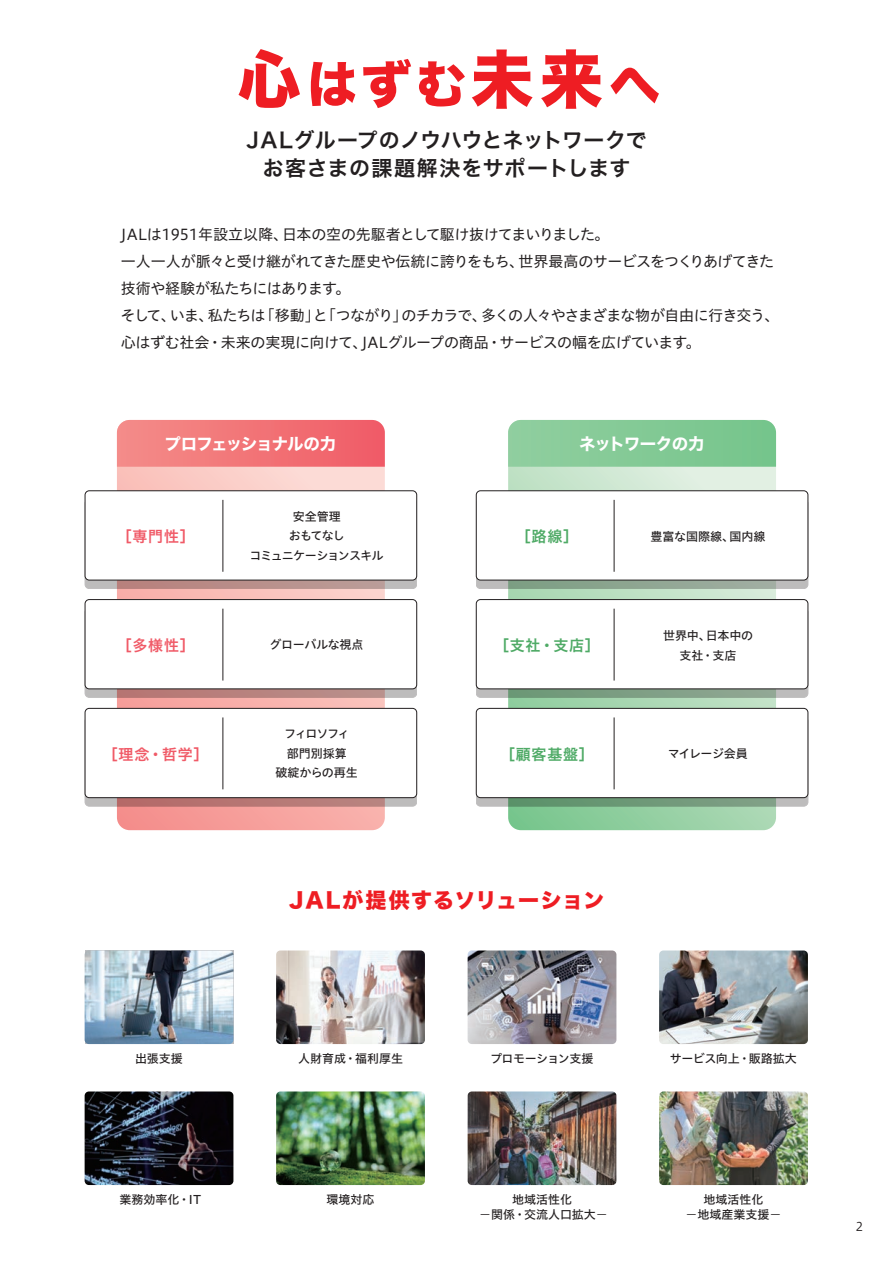
<style>
.page{position:relative;width:893px;height:1263px;background:#fff}
.page>*{position:absolute;margin:0;border:0;box-sizing:border-box;transform-origin:0 0}
.t1{font:50.4px "Hira Kaku Std W8";color:#ee1d23}
.t2{font:21px/28.5px "Hira Kaku Std W6";letter-spacing:.015em;color:#231f20;text-align:center}
.t3{font:21px "Hira Kaku Std W8";letter-spacing:.06em;color:#ee1d23}
.t4{font:16.5px "Hira Kaku Std W7";letter-spacing:-.06em;color:#fff}
.t5{font:15px/27px "Hiragino UD Sans Std W4";letter-spacing:-.035em;color:#231f20}
.t6{font:15px "Hira Kaku Std W6";letter-spacing:.05em;color:#f05a67}
.t7{font:15px "Hira Kaku Std W6";letter-spacing:.05em;color:#4faa66}
.t8{font:12px/19.5px "Hiragino UD Sans Std W5";letter-spacing:-.01em;color:#231f20;text-align:center}
.t9{font:12px/19.5px "Hiragino UD Sans Std W5";letter-spacing:-.07em;color:#231f20;text-align:center}
.t10{font:12px "Hiragino UD Sans Std W5";letter-spacing:-.04em;color:#231f20}
.t11{font:12px "Hiragino UD Sans Std W5";letter-spacing:-.03em;color:#231f20}
.t12{font:12px "Hiragino UD Sans Std W3";color:#231f20}
.s1{font-size:63px}
.s2{font-family:"Koz Go Pr 6 N"}
</style>
<div class="page">
<svg style="left:117px;top:467px;width:268px;height:363px;background:#f4b5b0"></svg>
<svg style="left:117px;top:420px;width:268px;height:47px;background:#f17578"></svg>
<svg style="left:85px;top:499px;width:332px;height:90px;background:#ad8d8a"></svg>
<div style="left:85px;top:499px;width:332px;height:90px;border:1px solid #231f20;border-radius:4px"></div>
<div style="left:85px;top:491px;width:332px;height:89px;background:#fff;border-radius:4px"></div>
<div style="left:85px;top:491px;width:332px;height:89px;border:1px solid #231f20;border-radius:4px"></div>
<svg style="left:85px;top:608px;width:332px;height:89px;background:#af8683"></svg>
<div style="left:85px;top:608px;width:332px;height:89px;border:1px solid #231f20;border-radius:4px"></div>
<div style="left:85px;top:599px;width:332px;height:90px;background:#fff;border-radius:4px"></div>
<div style="left:85px;top:599px;width:332px;height:90px;border:1px solid #231f20;border-radius:4px"></div>
<svg style="left:85px;top:717px;width:332px;height:89px;background:#b3807e"></svg>
<div style="left:85px;top:717px;width:332px;height:89px;border:1px solid #231f20;border-radius:4px"></div>
<div style="left:85px;top:708px;width:332px;height:90px;background:#fff;border-radius:4px"></div>
<div style="left:85px;top:708px;width:332px;height:90px;border:1px solid #231f20;border-radius:4px"></div>
<svg style="left:508px;top:467px;width:268px;height:363px;background:#b0d8b8"></svg>
<svg style="left:508px;top:420px;width:268px;height:47px;background:#83c996"></svg>
<svg style="left:476px;top:499px;width:332px;height:90px;background:#8e9e90"></svg>
<div style="left:476px;top:499px;width:332px;height:90px;border:1px solid #231f20;border-radius:4px"></div>
<div style="left:476px;top:491px;width:332px;height:89px;background:#fff;border-radius:4px"></div>
<div style="left:476px;top:491px;width:332px;height:89px;border:1px solid #231f20;border-radius:4px"></div>
<svg style="left:476px;top:608px;width:332px;height:89px;background:#839c88"></svg>
<div style="left:476px;top:608px;width:332px;height:89px;border:1px solid #231f20;border-radius:4px"></div>
<div style="left:476px;top:599px;width:332px;height:90px;background:#fff;border-radius:4px"></div>
<div style="left:476px;top:599px;width:332px;height:90px;border:1px solid #231f20;border-radius:4px"></div>
<svg style="left:476px;top:717px;width:332px;height:89px;background:#799b81"></svg>
<div style="left:476px;top:717px;width:332px;height:89px;border:1px solid #231f20;border-radius:4px"></div>
<div style="left:476px;top:708px;width:332px;height:90px;background:#fff;border-radius:4px"></div>
<div style="left:476px;top:708px;width:332px;height:90px;border:1px solid #231f20;border-radius:4px"></div>
<hr style="left:223px;top:500px;width:1px;height:72px;background:#231f20">
<hr style="left:223px;top:609px;width:1px;height:71px;background:#231f20">
<hr style="left:223px;top:717px;width:1px;height:72px;background:#231f20">
<hr style="left:614px;top:500px;width:1px;height:72px;background:#231f20">
<hr style="left:614px;top:609px;width:1px;height:71px;background:#231f20">
<hr style="left:614px;top:717px;width:1px;height:72px;background:#231f20">
<img style="left:85px;top:1091px;width:148px;height:94px">
<img style="left:276px;top:950px;width:149px;height:94px">
<img style="left:85px;top:950px;width:148px;height:94px">
<img style="left:468px;top:950px;width:148px;height:94px">
<img style="left:659px;top:950px;width:149px;height:94px">
<img style="left:276px;top:1091px;width:149px;height:94px">
<img style="left:468px;top:1091px;width:148px;height:94px">
<img style="left:659px;top:1091px;width:149px;height:94px">
<h1 class="t1" style="left:237px;top:56px;width:424px"><span class="s1">心</span>はずむ<span class="s1">未来</span>へ</h1>
<h2 class="t2" style="left:247px;top:126px;width:402px">JALグループのノウハウとネットワークでお客さまの課題解決をサポートします</h2>
<p class="t5" style="left:120px;top:220px;width:661px">JALは1951年設立以降、日本の空の先駆者として駆け抜けてまいりました。<br>一人一人が脈々と受け継がれてきた歴史や伝統に誇りをもち、世界最高のサービスをつくりあげてきた技術や経験が私たちにはあります。<br>そして、いま、私たちは「移動」と「つながり」のチカラで、多くの人々やさまざまな物が自由に行き交う、心はずむ社会・未来の実現に向けて、JALグループの商品・サービスの幅を広げています。</p>
<p class="t4" style="left:165px;top:431px;width:173px">プロフェッショナルの力</p>
<p class="t6" style="left:117px;top:525px;width:79px">［専門性］</p>
<p class="t9" style="left:249px;top:506px;width:136px">安全管理<br>おもてなし<br>コミュニケーションスキル</p>
<p class="t6" style="left:117px;top:634px;width:79px">［多様性］</p>
<p class="t11" style="left:269px;top:635px;width:96px">グローバルな視点</p>
<p class="t6" style="left:103px;top:743px;width:107px">［理念・哲学］</p>
<p class="t8" style="left:276px;top:723px;width:84px">フィロソフィ<br>部門別採算<br>破綻からの再生</p>
<p class="t4" style="left:579px;top:431px;width:127px">ネットワークの力</p>
<p class="t7" style="left:516px;top:525px;width:64px">［路線］</p>
<p class="t8" style="left:650px;top:526px;width:116px">豊富な国際線、国内線</p>
<p class="t7" style="left:494px;top:634px;width:107px">［支社・支店］</p>
<p class="t8" style="left:663px;top:625px;width:91px">世界中、日本中の支社・支店</p>
<p class="t7" style="left:500px;top:743px;width:95px">［顧客基盤］</p>
<p class="t10" style="left:668px;top:745px;width:81px">マイレージ会員</p>
<p class="t8" style="left:135px;top:1048px;width:49px">出張支援</p>
<p class="t8" style="left:120px;top:1189px;width:83px">業務効率化・IT</p>
<h2 class="t3" style="left:289px;top:888px;width:317px">JALが提供するソリューション</h2>
<p class="t8" style="left:298px;top:1048px;width:106px">人財育成・福利厚生</p>
<p class="t10" style="left:490px;top:1050px;width:105px">プロモーション支援</p>
<p class="t8" style="left:670px;top:1048px;width:129px">サービス向上・販路拡大</p>
<p class="t8" style="left:327px;top:1189px;width:49px">環境対応</p>
<p class="t8" style="left:479px;top:1191px;width:130px;line-height:15px">地域活性化<br><span class="s2">－</span>関係・交流人口拡大<span class="s2">－</span></p>
<p class="t8" style="left:685px;top:1191px;width:97px;line-height:15px">地域活性化<br><span class="s2">－</span>地域産業支援<span class="s2">－</span></p>
<p class="t12" style="left:856px;top:1218px;width:9px">2</p>
</div>
